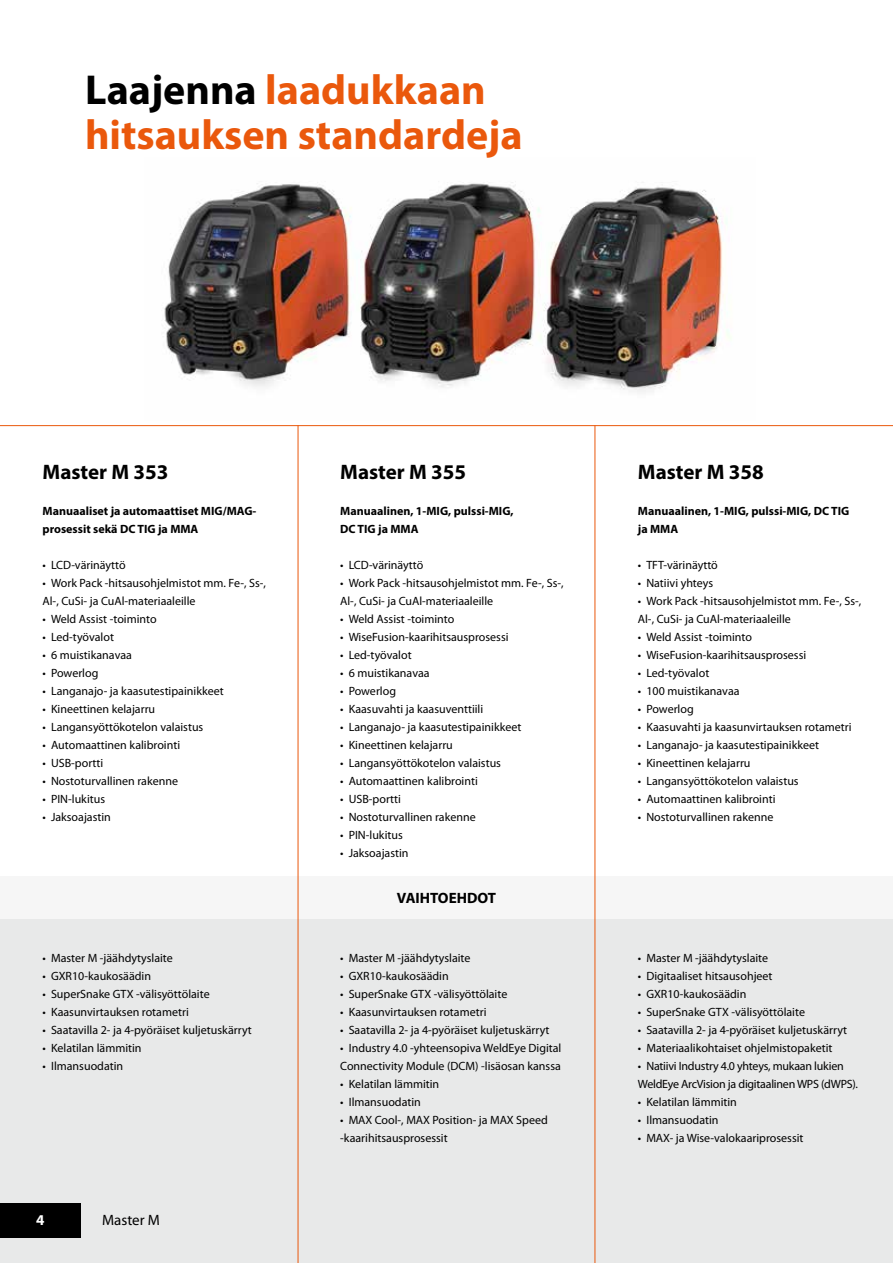
<style>
.page{position:relative;width:893px;height:1263px;background:#fff}
.page>*{position:absolute;margin:0;border:0;box-sizing:border-box;transform-origin:0 0}
.t1{font:700 42px/45px "Myriad Pro";color:#ea580c}
.t2{font:700 21px "Myriad Pro";color:#000}
.t3{font:700 15px "Myriad Pro";color:#000}
.t4{font:15px "Myriad Pro";color:#000}
.t5{font:700 15px "Myriad Pro";color:#fff}
.t6{font:12px/18px "Myriad Pro";color:#000}
.t7{font:700 12px/18px "Myriad Pro";color:#000}
.t8{font:12px/18px "Myriad Pro";letter-spacing:-.02em;color:#000}
.s1{color:#000}
</style>
<div class="page">
<img style="left:164px;top:182px;width:567px;height:210px">
<div style="left:0;top:876px;width:893px;height:387px;background:#e8e9e9"></div>
<div style="left:0;top:876px;width:893px;height:42px;background:#f6f6f6"></div>
<div style="left:0;top:1203px;width:81px;height:34px;background:#000"></div>
<hr style="left:298px;top:425px;width:1px;height:838px;background:#ea580c">
<hr style="left:595px;top:425px;width:1px;height:838px;background:#ea580c">
<hr style="left:0;top:425px;width:893px;height:1px;background:#ea580c">
<h1 class="t1" style="left:85px;top:66px;width:439px"><span class="s1">Laajenna</span> laadukkaan hitsauksen standardeja</h1>
<h2 class="t2" style="left:43px;top:458px;width:127px">Master M 353</h2>
<h2 class="t2" style="left:340px;top:458px;width:127px">Master M 355</h2>
<h2 class="t2" style="left:638px;top:458px;width:127px">Master M 358</h2>
<p class="t7" style="left:43px;top:502px;width:215px">Manuaaliset ja automaattiset MIG/MAG&shy;prosessit sekä DC TIG ja MMA</p>
<p class="t6" style="left:43px;top:556px;width:85px">• LCD-värinäyttö</p>
<p class="t6" style="left:43px;top:574px;width:225px">• Work Pack -hitsausohjelmistot mm. Fe-, Ss-,<br>Al-, CuSi- ja CuAl-materiaaleille</p>
<p class="t6" style="left:43px;top:610px;width:116px">• Weld Assist -toiminto</p>
<p class="t6" style="left:43px;top:628px;width:73px">• Led-työvalot</p>
<p class="t6" style="left:43px;top:646px;width:91px">• 6 muistikanavaa</p>
<p class="t6" style="left:43px;top:664px;width:57px">• Powerlog</p>
<p class="t6" style="left:43px;top:682px;width:183px">• Langanajo- ja kaasutestipainikkeet</p>
<p class="t6" style="left:43px;top:700px;width:114px">• Kineettinen kelajarru</p>
<p class="t6" style="left:43px;top:718px;width:162px">• Langansyöttökotelon valaistus</p>
<p class="t6" style="left:43px;top:736px;width:139px">• Automaattinen kalibrointi</p>
<p class="t6" style="left:43px;top:754px;width:62px">• USB-portti</p>
<p class="t6" style="left:43px;top:772px;width:137px">• Nostoturvallinen rakenne</p>
<p class="t6" style="left:43px;top:790px;width:64px">• PIN-lukitus</p>
<p class="t6" style="left:43px;top:808px;width:70px">• Jaksoajastin</p>
<p class="t7" style="left:340px;top:502px;width:175px">Manuaalinen, 1-MIG, pulssi-MIG,<br>DC TIG ja MMA</p>
<p class="t6" style="left:340px;top:556px;width:85px">• LCD-värinäyttö</p>
<p class="t6" style="left:340px;top:574px;width:225px">• Work Pack -hitsausohjelmistot mm. Fe-, Ss-,<br>Al-, CuSi- ja CuAl-materiaaleille</p>
<p class="t6" style="left:340px;top:610px;width:116px">• Weld Assist -toiminto</p>
<p class="t6" style="left:340px;top:628px;width:170px">• WiseFusion-kaarihitsausprosessi</p>
<p class="t6" style="left:340px;top:646px;width:73px">• Led-työvalot</p>
<p class="t6" style="left:340px;top:664px;width:91px">• 6 muistikanavaa</p>
<p class="t6" style="left:340px;top:682px;width:57px">• Powerlog</p>
<p class="t6" style="left:340px;top:700px;width:145px">• Kaasuvahti ja kaasuventtiili</p>
<p class="t6" style="left:340px;top:718px;width:183px">• Langanajo- ja kaasutestipainikkeet</p>
<p class="t6" style="left:340px;top:736px;width:114px">• Kineettinen kelajarru</p>
<p class="t6" style="left:340px;top:754px;width:162px">• Langansyöttökotelon valaistus</p>
<p class="t6" style="left:340px;top:772px;width:139px">• Automaattinen kalibrointi</p>
<p class="t6" style="left:340px;top:790px;width:62px">• USB-portti</p>
<p class="t6" style="left:340px;top:808px;width:137px">• Nostoturvallinen rakenne</p>
<p class="t6" style="left:340px;top:826px;width:64px">• PIN-lukitus</p>
<p class="t6" style="left:340px;top:844px;width:70px">• Jaksoajastin</p>
<p class="t7" style="left:638px;top:502px;width:213px">Manuaalinen, 1-MIG, pulssi-MIG, DC TIG ja MMA</p>
<p class="t6" style="left:638px;top:556px;width:82px">• TFT-värinäyttö</p>
<p class="t6" style="left:638px;top:574px;width:77px">• Natiivi yhteys</p>
<p class="t6" style="left:638px;top:592px;width:225px">• Work Pack -hitsausohjelmistot mm. Fe-, Ss-,<br>Al-, CuSi- ja CuAl-materiaaleille</p>
<p class="t6" style="left:638px;top:628px;width:116px">• Weld Assist -toiminto</p>
<p class="t6" style="left:638px;top:646px;width:170px">• WiseFusion-kaarihitsausprosessi</p>
<p class="t6" style="left:638px;top:664px;width:73px">• Led-työvalot</p>
<p class="t6" style="left:638px;top:682px;width:103px">• 100 muistikanavaa</p>
<p class="t6" style="left:638px;top:700px;width:57px">• Powerlog</p>
<p class="t6" style="left:638px;top:718px;width:215px">• Kaasuvahti ja kaasunvirtauksen rotametri</p>
<p class="t6" style="left:638px;top:736px;width:183px">• Langanajo- ja kaasutestipainikkeet</p>
<p class="t6" style="left:638px;top:754px;width:114px">• Kineettinen kelajarru</p>
<p class="t6" style="left:638px;top:772px;width:162px">• Langansyöttökotelon valaistus</p>
<p class="t6" style="left:638px;top:790px;width:139px">• Automaattinen kalibrointi</p>
<p class="t6" style="left:638px;top:808px;width:137px">• Nostoturvallinen rakenne</p>
<p class="t3" style="left:397px;top:888px;width:101px">VAIHTOEHDOT</p>
<p class="t6" style="left:43px;top:948px;width:132px">• Master M -jäähdytyslaite</p>
<p class="t6" style="left:43px;top:966px;width:110px">• GXR10-kaukosäädin</p>
<p class="t6" style="left:43px;top:984px;width:169px">• SuperSnake GTX -välisyöttölaite</p>
<p class="t6" style="left:43px;top:1002px;width:148px">• Kaasunvirtauksen rotametri</p>
<p class="t6" style="left:43px;top:1020px;width:211px">• Saatavilla 2- ja 4-pyöräiset kuljetuskärryt</p>
<p class="t6" style="left:43px;top:1038px;width:101px">• Kelatilan lämmitin</p>
<p class="t6" style="left:43px;top:1056px;width:82px">• Ilmansuodatin</p>
<p class="t6" style="left:340px;top:948px;width:132px">• Master M -jäähdytyslaite</p>
<p class="t6" style="left:340px;top:966px;width:110px">• GXR10-kaukosäädin</p>
<p class="t6" style="left:340px;top:984px;width:169px">• SuperSnake GTX -välisyöttölaite</p>
<p class="t6" style="left:340px;top:1002px;width:148px">• Kaasunvirtauksen rotametri</p>
<p class="t6" style="left:340px;top:1020px;width:211px">• Saatavilla 2- ja 4-pyöräiset kuljetuskärryt</p>
<p class="t6" style="left:340px;top:1038px;width:223px">• Industry 4.0 -yhteensopiva WeldEye Digital<br>Connectivity Module (DCM) -lisäosan kanssa</p>
<p class="t6" style="left:340px;top:1074px;width:101px">• Kelatilan lämmitin</p>
<p class="t6" style="left:340px;top:1092px;width:82px">• Ilmansuodatin</p>
<p class="t6" style="left:340px;top:1110px;width:209px">• MAX Cool-, MAX Position- ja MAX Speed -kaarihitsausprosessit</p>
<p class="t6" style="left:638px;top:948px;width:132px">• Master M -jäähdytyslaite</p>
<p class="t6" style="left:638px;top:966px;width:136px">• Digitaaliset hitsausohjeet</p>
<p class="t6" style="left:638px;top:984px;width:110px">• GXR10-kaukosäädin</p>
<p class="t6" style="left:638px;top:1002px;width:169px">• SuperSnake GTX -välisyöttölaite</p>
<p class="t6" style="left:638px;top:1020px;width:211px">• Saatavilla 2- ja 4-pyöräiset kuljetuskärryt</p>
<p class="t6" style="left:638px;top:1038px;width:196px">• Materiaalikohtaiset ohjelmistopaketit</p>
<p class="t8" style="left:638px;top:1056px;width:222px">• Natiivi Industry 4.0 yhteys, mukaan lukien<br>WeldEye ArcVision ja digitaalinen WPS (dWPS).</p>
<p class="t6" style="left:638px;top:1092px;width:101px">• Kelatilan lämmitin</p>
<p class="t6" style="left:638px;top:1110px;width:82px">• Ilmansuodatin</p>
<p class="t6" style="left:638px;top:1128px;width:167px">• MAX- ja Wise-valokaariprosessit</p>
<p class="t5" style="left:36px;top:1210px;width:10px">4</p>
<p class="t4" style="left:102px;top:1210px;width:59px">Master M</p>
</div>
